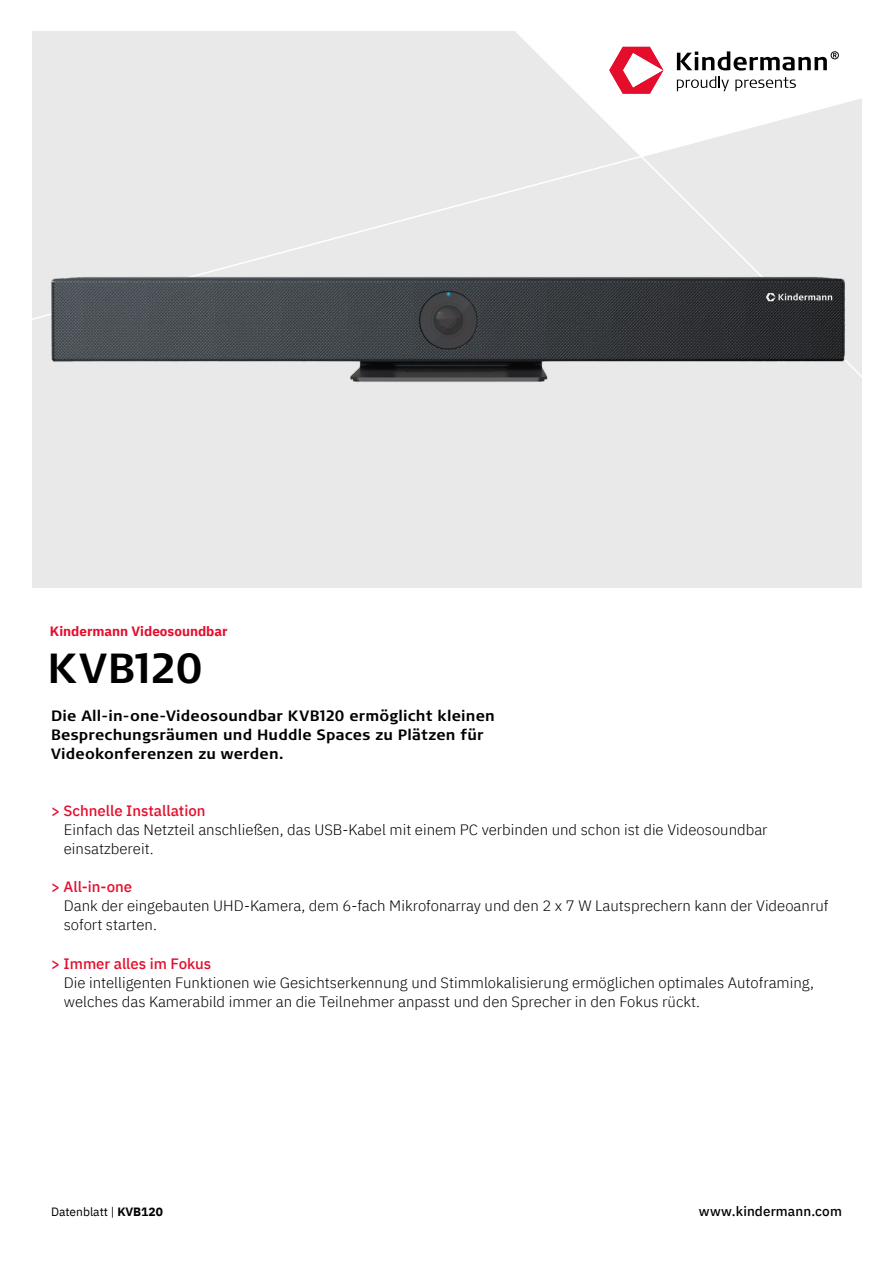
<style>
.page{position:relative;width:893px;height:1263px;background:#fff}
.page>*{position:absolute;margin:0;border:0;box-sizing:border-box;transform-origin:0 0}
.t1{font:500 42px "Signa";letter-spacing:.02em;color:#000}
.t2{font:300 15px/19px "IBM Plex Sans";color:#000}
.t3{font:500 15px/19px "Signa";letter-spacing:.015em;color:#000}
.t4{font:500 15px "IBM Plex Sans";color:#e40d2c}
.t5{font:700 13.5px "IBM Plex Sans";color:#e40d2c}
.t6{font:500 13.5px "IBM Plex Sans";letter-spacing:.01em;color:#000}
.t7{font:12px "IBM Plex Sans";color:#000}
.s1{font-weight:700}
</style>
<div class="page">
<div style="left:32px;top:31px;width:829px;height:556px;background:#e9e9e9"></div>
<svg style="left:470px;top:31px;width:392px;height:387px"></svg>
<svg style="left:609px;top:47px;width:54px;height:47px;background:#f18a99"></svg>
<svg style="left:677px;top:51px;width:162px;height:40px;background:#c5c5c5"></svg>
<img style="left:32px;top:259px;width:829px;height:159px">
<p class="t5" style="left:50px;top:620px;width:179px">Kindermann Videosoundbar</p>
<h1 class="t1" style="left:48px;top:639px;width:156px">KVB120</h1>
<p class="t3" style="left:51px;top:705px;width:445px">Die All-in-one-Videosoundbar KVB120 ermöglicht kleinen<br>Besprechungsräumen und Huddle Spaces zu Plätzen für<br>Videokonferenzen zu werden.</p>
<p class="t4" style="left:51px;top:799px;width:156px">&gt; Schnelle Installation</p>
<p class="t2" style="left:64px;top:819px;width:705px">Einfach das Netzteil anschließen, das USB-Kabel mit einem PC verbinden und schon ist die Videosoundbar einsatzbereit.</p>
<p class="t4" style="left:51px;top:875px;width:83px">&gt; All-in-one</p>
<p class="t2" style="left:64px;top:895px;width:766px">Dank der eingebauten UHD-Kamera, dem 6-fach Mikrofonarray und den 2 x 7 W Lautsprechern kann der Videoanruf sofort starten.</p>
<p class="t4" style="left:51px;top:951px;width:162px">&gt; Immer alles im Fokus</p>
<p class="t2" style="left:64px;top:971px;width:752px">Die intelligenten Funktionen wie Gesichtserkennung und Stimmlokalisierung ermöglichen optimales Autoframing, welches das Kamerabild immer an die Teilnehmer anpasst und den Sprecher in den Fokus rückt.</p>
<p class="t7" style="left:51px;top:1203px;width:113px">Datenblatt | <span class="s1">KVB120</span></p>
<p class="t6" style="left:699px;top:1201px;width:145px">www.kindermann.com</p>
</div>
